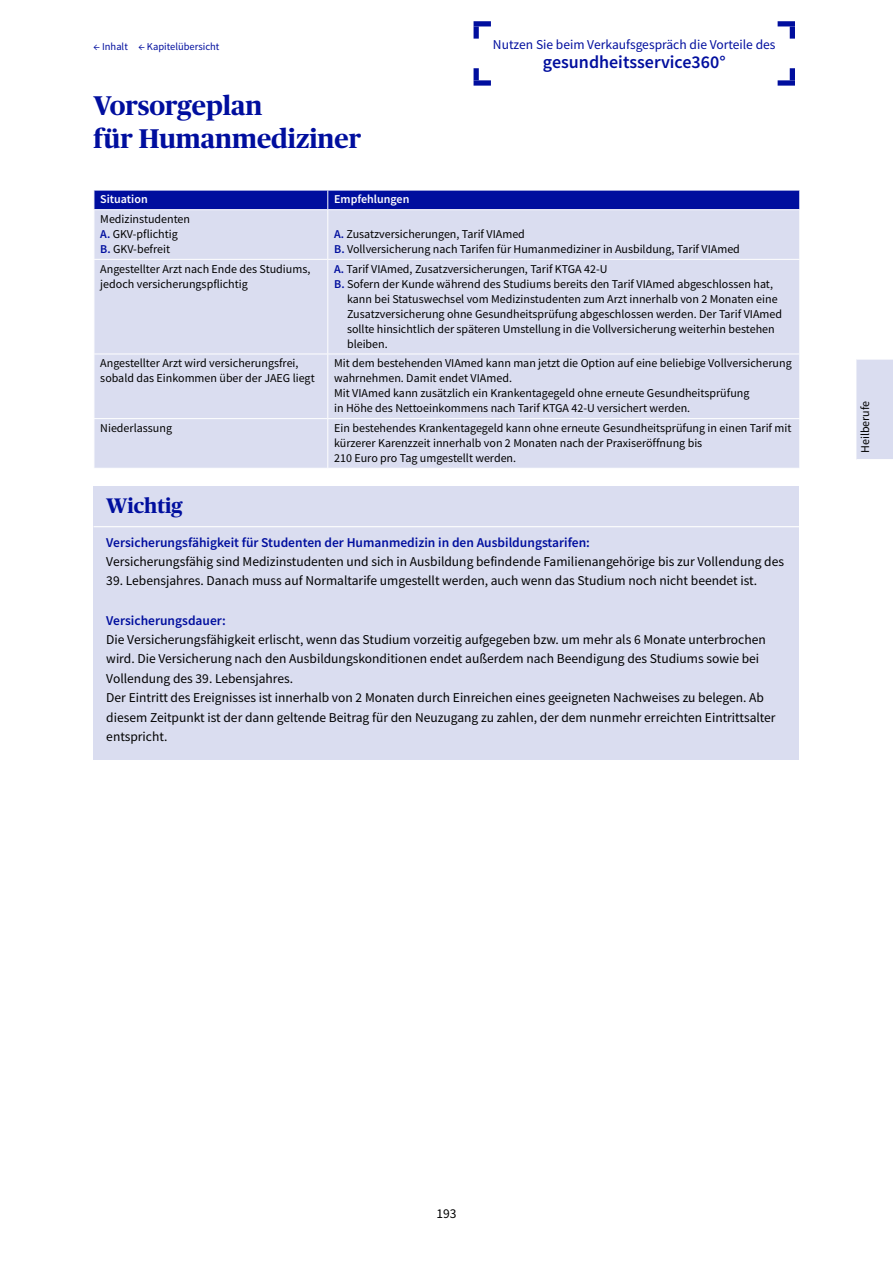
<style>
.page{position:relative;width:893px;height:1263px;background:#fff}
.page>*{position:absolute;margin:0;border:0;box-sizing:border-box;transform-origin:0 0}
.t1{font:700 27px/33px "Publico Headline";color:#000e9e}
.t2{font:700 21px "Publico Headline";color:#000e9e}
.t3{font:600 18px "Source Sans Pro";color:#000e9e}
.t4{font:13.5px/19.5px "Source Sans Pro";color:#000}
.t5{font:600 13.5px "Source Sans Pro";color:#000e9e}
.t6{font:13.5px "Source Sans Pro";color:#000e9e}
.t7{font:12px/15px "Source Sans Pro";color:#000}
.t8{font:600 12px "Source Sans Pro";color:#fff}
.t9{font:10.5px "Source Sans Pro";color:#000e9e}
.s1{font-weight:600;color:#000e9e}
</style>
<div class="page">
<div style="left:856px;top:359px;width:37px;height:100px;background:#daddf0"></div>
<div style="left:95px;top:210px;width:704px;height:258px;background:#daddf0"></div>
<hr style="left:328px;top:259px;width:472px;height:1px;background:#fff">
<hr style="left:328px;top:354px;width:472px;height:1px;background:#fff">
<hr style="left:328px;top:418px;width:472px;height:1px;background:#fff">
<hr style="left:94px;top:259px;width:234px;height:1px;background:#fff">
<hr style="left:94px;top:354px;width:234px;height:1px;background:#fff">
<hr style="left:94px;top:418px;width:234px;height:1px;background:#fff">
<svg style="left:94px;top:190px;width:706px;height:20px;background:#0c19a2"></svg>
<hr style="left:328px;top:209px;width:472px;height:1px;background:#fff">
<hr style="left:327px;top:210px;width:1px;height:49px;background:#fff">
<hr style="left:327px;top:260px;width:1px;height:94px;background:#fff">
<hr style="left:327px;top:354px;width:1px;height:64px;background:#fff">
<hr style="left:327px;top:419px;width:1px;height:49px;background:#fff">
<div style="left:94px;top:486px;width:705px;height:46px;background:#daddf0"></div>
<hr style="left:94px;top:526px;width:705px;height:1px;background:#fff">
<div style="left:94px;top:528px;width:705px;height:37px;background:#daddf0"></div>
<div style="left:94px;top:547px;width:705px;height:57px;background:#daddf0"></div>
<div style="left:94px;top:586px;width:705px;height:37px;background:#daddf0"></div>
<div style="left:94px;top:606px;width:705px;height:37px;background:#daddf0"></div>
<div style="left:94px;top:625px;width:705px;height:76px;background:#daddf0"></div>
<div style="left:94px;top:684px;width:705px;height:76px;background:#daddf0"></div>
<div style="left:474px;top:26px;width:5px;height:13px;background:#000e9e"></div>
<div style="left:474px;top:21px;width:17px;height:5px;background:#000e9e"></div>
<div style="left:778px;top:21px;width:17px;height:5px;background:#000e9e"></div>
<div style="left:790px;top:26px;width:5px;height:13px;background:#000e9e"></div>
<div style="left:474px;top:68px;width:5px;height:12px;background:#000e9e"></div>
<div style="left:474px;top:80px;width:17px;height:6px;background:#000e9e"></div>
<div style="left:790px;top:68px;width:5px;height:12px;background:#000e9e"></div>
<div style="left:778px;top:80px;width:17px;height:6px;background:#000e9e"></div>
<p class="t9" style="left:94px;top:40px;width:127px">← Inhalt ← Kapitelübersicht</p>
<h1 class="t1" style="left:94px;top:88px;width:269px">Vorsorgeplan<br>für Humanmediziner</h1>
<p class="t6" style="left:493px;top:36px;width:284px">Nutzen Sie beim Verkaufsgespräch die Vorteile des</p>
<h3 class="t3" style="left:543px;top:50px;width:184px">gesundheitsservice360°</h3>
<p class="t8" style="left:100px;top:191px;width:49px">Situation</p>
<p class="t8" style="left:334px;top:191px;width:77px">Empfehlungen</p>
<p class="t7" style="left:100px;top:211px;width:91px">Medizinstudenten<br><span class="s1">A.</span> GKV-pflichtig<br><span class="s1">B.</span> GKV-befreit</p>
<p class="t7" style="left:334px;top:226px;width:407px"><span class="s1">A.</span> Zusatzversicherungen, Tarif VIAmed<br><span class="s1">B.</span> Vollversicherung nach Tarifen für Humanmediziner in Ausbildung, Tarif VIAmed</p>
<p class="t7" style="left:100px;top:261px;width:212px">Angestellter Arzt nach Ende des Studiums, jedoch versicherungspflichtig</p>
<p class="t7" style="left:334px;top:261px;width:275px"><span class="s1">A.</span> Tarif VIAmed, Zusatzversicherungen, Tarif KTGA 42-U</p>
<p class="t7" style="left:334px;top:276px;width:440px"><span class="s1">B.</span> Sofern der Kunde während des Studiums bereits den Tarif VIAmed abgeschlossen hat,</p>
<p class="t7" style="left:347px;top:291px;width:432px">kann bei Statuswechsel vom Medizinstudenten zum Arzt innerhalb von 2 Monaten eine</p>
<p class="t7" style="left:347px;top:306px;width:437px">Zusatzversicherung ohne Gesundheitsprüfung abgeschlossen werden. Der Tarif VIAmed</p>
<p class="t7" style="left:347px;top:321px;width:429px">sollte hinsichtlich der späteren Umstellung in die Vollversicherung weiterhin bestehen</p>
<p class="t7" style="left:347px;top:336px;width:42px">bleiben.</p>
<p class="t7" style="left:100px;top:356px;width:216px">Angestellter Arzt wird versicherungsfrei, sobald das Einkommen über der JAEG liegt</p>
<p class="t7" style="left:334px;top:356px;width:459px">Mit dem bestehenden VIAmed kann man jetzt die Option auf eine beliebige Vollversicherung wahrnehmen. Damit endet VIAmed.<br>Mit VIAmed kann zusätzlich ein Krankentagegeld ohne erneute Gesundheitsprüfung<br>in Höhe des Nettoeinkommens nach Tarif KTGA 42-U versichert werden.</p>
<p class="t7" style="left:100px;top:420px;width:73px">Niederlassung</p>
<p class="t7" style="left:334px;top:420px;width:459px">Ein bestehendes Krankentagegeld kann ohne erneute Gesundheitsprüfung in einen Tarif mit kürzerer Karenzzeit innerhalb von 2 Monaten nach der Praxiseröffnung bis<br>210 Euro pro Tag umgestellt werden.</p>
<h2 class="t2" style="left:106px;top:491px;width:78px">Wichtig</h2>
<p class="t5" style="left:106px;top:533px;width:485px">Versicherungsfähigkeit für Studenten der Humanmedizin in den Ausbildungstarifen:</p>
<p class="t4" style="left:106px;top:552px;width:679px">Versicherungsfähig sind Medizinstudenten und sich in Ausbildung befindende Familienangehörige bis zur Vollendung des</p>
<p class="t4" style="left:106px;top:571px;width:652px">39. Lebensjahres. Danach muss auf Normaltarife umgestellt werden, auch wenn das Studium noch nicht beendet ist.</p>
<p class="t5" style="left:106px;top:611px;width:121px">Versicherungsdauer:</p>
<p class="t4" style="left:106px;top:630px;width:671px">Die Versicherungsfähigkeit erlischt, wenn das Studium vorzeitig aufgegeben bzw. um mehr als 6 Monate unterbrochen wird. Die Versicherung nach den Ausbildungskonditionen endet außerdem nach Beendigung des Studiums sowie bei Vollendung des 39. Lebensjahres.<br>Der Eintritt des Ereignisses ist innerhalb von 2 Monaten durch Einreichen eines geeigneten Nachweises zu belegen. Ab diesem Zeitpunkt ist der dann geltende Beitrag für den Neuzugang zu zahlen, der dem nunmehr erreichten Eintrittsalter entspricht.</p>
<p class="t7" style="left:858px;top:453px;width:54px;rotate:-90deg">Heilberufe</p>
<p class="t4" style="left:436px;top:1203px;width:22px">193</p>
</div>
